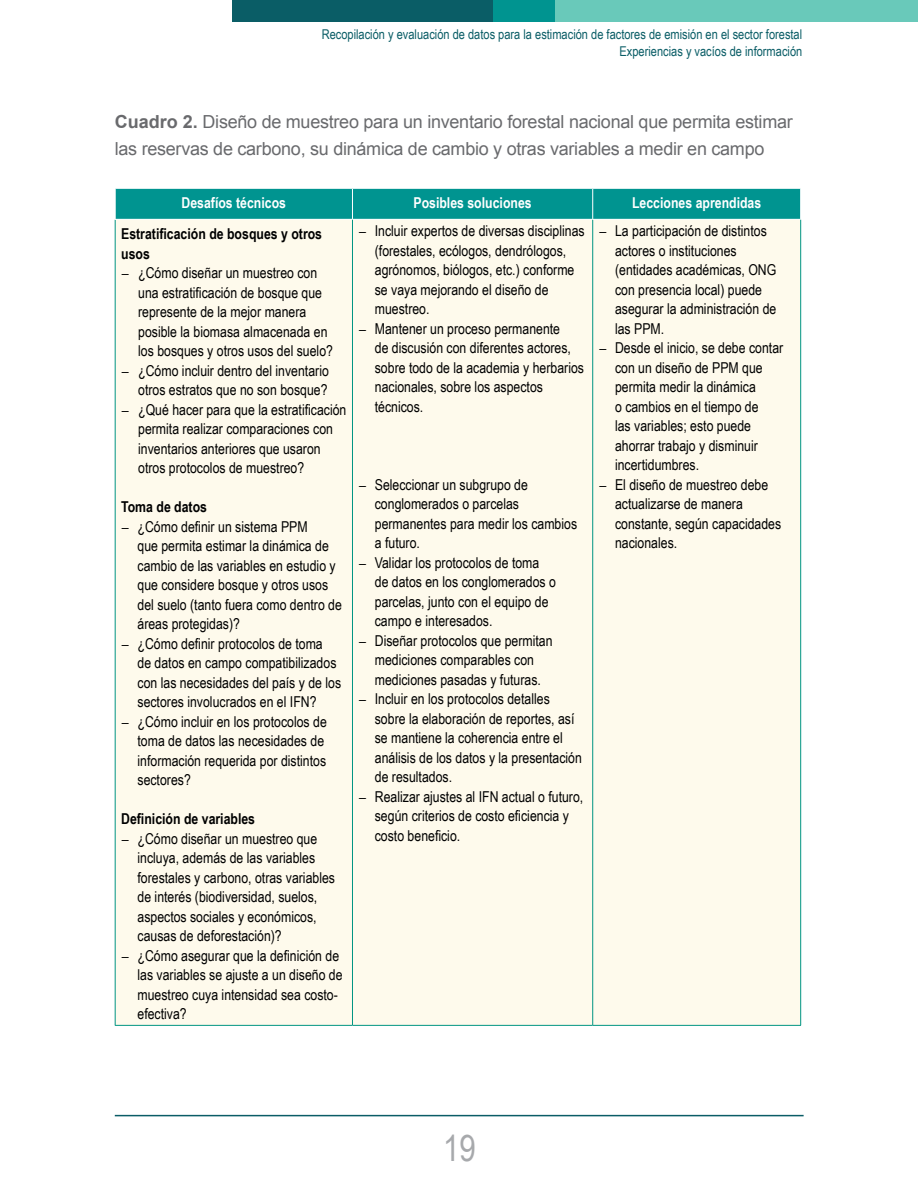
<style>
.page{position:relative;width:918px;height:1188px;background:#fff}
.page>*{position:absolute;margin:0;border:0;box-sizing:border-box;transform-origin:0 0}
.t1{font:36px "Arial Narrow";color:#a7a9ac}
.t2{font:18px/27px "Arial";letter-spacing:-.015em;color:#696a6d}
.t3{font:15px "Arial Narrow";color:#000}
.t4{font:700 15px "Arial Narrow";color:#000}
.t5{font:700 15px "Arial Narrow";color:#fff}
.t6{font:13.5px/16.2px "Arial Narrow";color:#0a5d66;text-align:right}
.s1{font-weight:700}
</style>
<div class="page">
<hr style="left:115px;top:1115px;width:689px;height:1px;background:#0a5d66">
<div style="left:232px;top:0;width:277px;height:22px;background:#0a5d66"></div>
<div style="left:493px;top:0;width:68px;height:22px;background:#009490"></div>
<div style="left:556px;top:0;width:362px;height:22px;background:#69c9ba"></div>
<div style="left:116px;top:189px;width:684px;height:30px;background:#009490"></div>
<div style="left:116px;top:220px;width:684px;height:805px;background:#fefaec"></div>
<hr style="left:352px;top:189px;width:1px;height:30px;background:#fff">
<hr style="left:592px;top:189px;width:1px;height:30px;background:#fff">
<hr style="left:115px;top:220px;width:1px;height:805px;background:#009482">
<hr style="left:352px;top:220px;width:1px;height:805px;background:#009482">
<hr style="left:115px;top:1025px;width:237px;height:1px;background:#009482">
<hr style="left:352px;top:1025px;width:241px;height:1px;background:#009482">
<hr style="left:592px;top:220px;width:1px;height:805px;background:#009482">
<hr style="left:800px;top:220px;width:1px;height:805px;background:#009482">
<hr style="left:593px;top:1025px;width:208px;height:1px;background:#009482">
<p class="t6" style="left:322px;top:26px;width:482px">Recopilación y evaluación de datos para la estimación de factores de emisión en el sector forestal<br>Experiencias y vacíos de información</p>
<p class="t2" style="left:115px;top:108px;width:680px"><span class="s1">Cuadro 2.</span> Diseño de muestreo para un inventario forestal nacional que permita estimar las reservas de carbono, su dinámica de cambio y otras variables a medir en campo</p>
<p class="t5" style="left:182px;top:194px;width:106px">Desafíos técnicos</p>
<p class="t5" style="left:413px;top:194px;width:120px">Posibles soluciones</p>
<p class="t5" style="left:632px;top:194px;width:131px">Lecciones aprendidas</p>
<p class="t4" style="left:121px;top:225px;width:202px">Estratificación de bosques y otros</p>
<p class="t4" style="left:121px;top:245px;width:30px">usos</p>
<p class="t3" style="left:121px;top:265px;width:198px">− ¿Cómo diseñar un muestreo con</p>
<p class="t3" style="left:138px;top:284px;width:185px">una estratificación de bosque que</p>
<p class="t3" style="left:138px;top:304px;width:170px">represente de la mejor manera</p>
<p class="t3" style="left:138px;top:323px;width:191px">posible la biomasa almacenada en</p>
<p class="t3" style="left:138px;top:343px;width:196px">los bosques y otros usos del suelo?</p>
<p class="t3" style="left:121px;top:362px;width:209px">− ¿Cómo incluir dentro del inventario</p>
<p class="t3" style="left:138px;top:382px;width:191px">otros estratos que no son bosque?</p>
<p class="t3" style="left:121px;top:401px;width:227px">− ¿Qué hacer para que la estratificación</p>
<p class="t3" style="left:138px;top:421px;width:196px">permita realizar comparaciones con</p>
<p class="t3" style="left:138px;top:440px;width:184px">inventarios anteriores que usaron</p>
<p class="t3" style="left:138px;top:460px;width:168px">otros protocolos de muestreo?</p>
<p class="t4" style="left:121px;top:498px;width:87px">Toma de datos</p>
<p class="t3" style="left:121px;top:518px;width:188px">− ¿Cómo definir un sistema PPM</p>
<p class="t3" style="left:138px;top:538px;width:193px">que permita estimar la dinámica de</p>
<p class="t3" style="left:138px;top:557px;width:200px">cambio de las variables en estudio y</p>
<p class="t3" style="left:138px;top:577px;width:192px">que considere bosque y otros usos</p>
<p class="t3" style="left:138px;top:596px;width:206px">del suelo (tanto fuera como dentro de</p>
<p class="t3" style="left:138px;top:616px;width:104px">áreas protegidas)?</p>
<p class="t3" style="left:121px;top:635px;width:203px">− ¿Cómo definir protocolos de toma</p>
<p class="t3" style="left:138px;top:655px;width:200px">de datos en campo compatibilizados</p>
<p class="t3" style="left:138px;top:674px;width:205px">con las necesidades del país y de los</p>
<p class="t3" style="left:138px;top:694px;width:181px">sectores involucrados en el IFN?</p>
<p class="t3" style="left:121px;top:713px;width:207px">− ¿Cómo incluir en los protocolos de</p>
<p class="t3" style="left:138px;top:733px;width:188px">toma de datos las necesidades de</p>
<p class="t3" style="left:138px;top:752px;width:190px">información requerida por distintos</p>
<p class="t3" style="left:138px;top:772px;width:55px">sectores?</p>
<p class="t4" style="left:121px;top:810px;width:135px">Definición de variables</p>
<p class="t3" style="left:121px;top:830px;width:198px">− ¿Cómo diseñar un muestreo que</p>
<p class="t3" style="left:138px;top:850px;width:179px">incluya, además de las variables</p>
<p class="t3" style="left:138px;top:869px;width:199px">forestales y carbono, otras variables</p>
<p class="t3" style="left:138px;top:889px;width:181px">de interés (biodiversidad, suelos,</p>
<p class="t3" style="left:138px;top:908px;width:181px">aspectos sociales y económicos,</p>
<p class="t3" style="left:138px;top:928px;width:146px">causas de deforestación)?</p>
<p class="t3" style="left:121px;top:947px;width:220px">− ¿Cómo asegurar que la definición de</p>
<p class="t3" style="left:138px;top:967px;width:207px">las variables se ajuste a un diseño de</p>
<p class="t3" style="left:138px;top:986px;width:202px">muestreo cuya intensidad sea costo-</p>
<p class="t3" style="left:138px;top:1006px;width:51px">efectiva?</p>
<p class="t3" style="left:599px;top:222px;width:170px">− La participación de distintos</p>
<p class="t3" style="left:615px;top:242px;width:123px">actores o instituciones</p>
<p class="t3" style="left:615px;top:261px;width:163px">(entidades académicas, ONG</p>
<p class="t3" style="left:615px;top:281px;width:149px">con presencia local) puede</p>
<p class="t3" style="left:615px;top:300px;width:163px">asegurar la administración de</p>
<p class="t3" style="left:615px;top:320px;width:51px">las PPM.</p>
<p class="t3" style="left:599px;top:339px;width:186px">− Desde el inicio, se debe contar</p>
<p class="t3" style="left:615px;top:359px;width:149px">con un diseño de PPM que</p>
<p class="t3" style="left:615px;top:378px;width:142px">permita medir la dinámica</p>
<p class="t3" style="left:615px;top:398px;width:145px">o cambios en el tiempo de</p>
<p class="t3" style="left:615px;top:417px;width:138px">las variables; esto puede</p>
<p class="t3" style="left:615px;top:437px;width:144px">ahorrar trabajo y disminuir</p>
<p class="t3" style="left:615px;top:456px;width:86px">incertidumbres.</p>
<p class="t3" style="left:599px;top:476px;width:171px">− El diseño de muestreo debe</p>
<p class="t3" style="left:615px;top:495px;width:129px">actualizarse de manera</p>
<p class="t3" style="left:615px;top:515px;width:168px">constante, según capacidades</p>
<p class="t3" style="left:615px;top:534px;width:64px">nacionales.</p>
<p class="t3" style="left:358px;top:222px;width:228px">− Incluir expertos de diversas disciplinas</p>
<p class="t3" style="left:375px;top:242px;width:193px">(forestales, ecólogos, dendrólogos,</p>
<p class="t3" style="left:375px;top:261px;width:201px">agrónomos, biólogos, etc.) conforme</p>
<p class="t3" style="left:375px;top:281px;width:175px">se vaya mejorando el diseño de</p>
<p class="t3" style="left:375px;top:300px;width:56px">muestreo.</p>
<p class="t3" style="left:358px;top:320px;width:203px">− Mantener un proceso permanente</p>
<p class="t3" style="left:375px;top:339px;width:198px">de discusión con diferentes actores,</p>
<p class="t3" style="left:375px;top:359px;width:211px">sobre todo de la academia y herbarios</p>
<p class="t3" style="left:375px;top:378px;width:170px">nacionales, sobre los aspectos</p>
<p class="t3" style="left:375px;top:398px;width:50px">técnicos.</p>
<p class="t3" style="left:358px;top:476px;width:171px">− Seleccionar un subgrupo de</p>
<p class="t3" style="left:375px;top:495px;width:146px">conglomerados o parcelas</p>
<p class="t3" style="left:375px;top:515px;width:204px">permanentes para medir los cambios</p>
<p class="t3" style="left:375px;top:534px;width:47px">a futuro.</p>
<p class="t3" style="left:358px;top:554px;width:182px">− Validar los protocolos de toma</p>
<p class="t3" style="left:375px;top:573px;width:183px">de datos en los conglomerados o</p>
<p class="t3" style="left:375px;top:593px;width:175px">parcelas, junto con el equipo de</p>
<p class="t3" style="left:375px;top:612px;width:119px">campo e interesados.</p>
<p class="t3" style="left:358px;top:632px;width:196px">− Diseñar protocolos que permitan</p>
<p class="t3" style="left:375px;top:651px;width:161px">mediciones comparables con</p>
<p class="t3" style="left:375px;top:671px;width:168px">mediciones pasadas y futuras.</p>
<p class="t3" style="left:358px;top:690px;width:193px">− Incluir en los protocolos detalles</p>
<p class="t3" style="left:375px;top:710px;width:201px">sobre la elaboración de reportes, así</p>
<p class="t3" style="left:375px;top:729px;width:190px">se mantiene la coherencia entre el</p>
<p class="t3" style="left:375px;top:749px;width:209px">análisis de los datos y la presentación</p>
<p class="t3" style="left:375px;top:768px;width:79px">de resultados.</p>
<p class="t3" style="left:358px;top:788px;width:226px">− Realizar ajustes al IFN actual o futuro,</p>
<p class="t3" style="left:375px;top:807px;width:196px">según criterios de costo eficiencia y</p>
<p class="t3" style="left:375px;top:827px;width:87px">costo beneficio.</p>
<h1 class="t1" style="left:443px;top:1128px;width:34px">19</h1>
</div>
